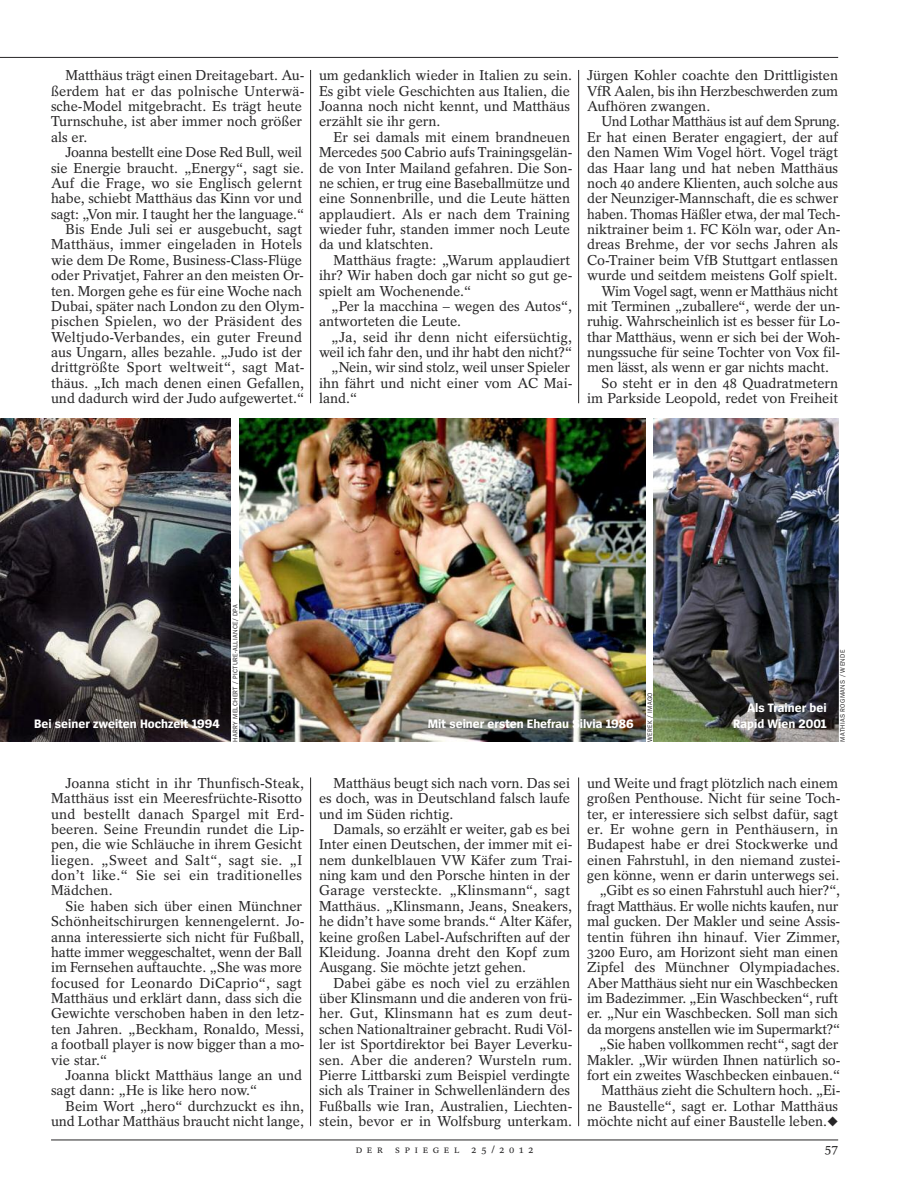
<style>
.page{position:relative;width:902px;height:1191px;background:#fff}
.page>*{position:absolute;margin:0;border:0;box-sizing:border-box;transform-origin:0 0}
.t1{font:14.25px/15.5px "Spiegel Serif";color:#272627}
.t2{font:14.25px "Spiegel Serif";letter-spacing:-.025em;color:#272627}
.t3{font:13.5px "Spiegel Serif";color:#272627}
.t4{font:700 12.75px/15.5px "Spiegel Sans";color:#fff;text-align:right}
.t5{font:10.5px "Spiegel Serif";letter-spacing:.45em;color:#272627}
.t6{font:6.75px "Spiegel Sans";letter-spacing:.05em;color:#272627}
</style>
<div class="page">
<hr style="left:310px;top:777px;width:1px;height:349px;background:#272627">
<hr style="left:578px;top:777px;width:1px;height:349px;background:#272627">
<hr style="left:578px;top:70px;width:1px;height:333px;background:#272627">
<hr style="left:310px;top:70px;width:1px;height:333px;background:#272627">
<hr style="left:51px;top:1139px;width:787px;height:1px;background:#272627">
<hr style="left:0;top:57px;width:838px;height:1px;background:#272627">
<img style="left:239px;top:418px;width:406px;height:323px">
<img style="left:654px;top:418px;width:184px;height:323px">
<img style="left:0;top:418px;width:230px;height:323px">
<p class="t1" style="left:51px;top:69px;width:255px;text-indent:14px">Matthäus trägt einen Dreitagebart. Au&shy;ßerdem hat er das polnische Unterwä&shy;sche-Model mitgebracht. Es trägt heute<br>Turnschuhe, ist aber immer noch größer als er.</p>
<p class="t1" style="left:51px;top:146px;width:255px;text-align:right">Joanna bestellt eine Dose Red Bull, weil sie Energie braucht. „Energy“, sagt sie.<br>Auf die Frage, wo sie Englisch gelernt habe, schiebt Matthäus das Kinn vor und sagt: „Von mir. I taught her the language.“ Bis Ende Juli sei er ausgebucht, sagt Matthäus, immer eingeladen in Hotels wie dem De Rome, Business-Class-Flüge oder Privatjet, Fahrer an den meisten Or&shy;ten. Morgen gehe es für eine Woche nach Dubai, später nach London zu den Olym&shy;pischen Spielen, wo der Präsident des Weltjudo-Verbandes, ein guter Freund aus Ungarn, alles bezahle. „Judo ist der drittgrößte Sport weltweit“, sagt Mat&shy;thäus. „Ich mach denen einen Gefallen, und dadurch wird der Judo aufgewertet.“</p>
<p class="t1" style="left:319px;top:69px;width:254px">um gedanklich wieder in Italien zu sein.<br>Es gibt viele Geschichten aus Italien, die Joanna noch nicht kennt, und Matthäus erzählt sie ihr gern.</p>
<p class="t1" style="left:319px;top:131px;width:255px;text-indent:14px">Er sei damals mit einem brandneuen Mercedes 500 Cabrio aufs Trainingsgelän&shy;de von Inter Mailand gefahren. Die Son&shy;ne schien, er trug eine Baseballmütze und eine Sonnenbrille, und die Leute hätten applaudiert. Als er nach dem Training wieder fuhr, standen immer noch Leute da und klatschten.</p>
<p class="t1" style="left:319px;top:254px;width:255px;text-indent:14px">Matthäus fragte: „Warum applaudiert ihr? Wir haben doch gar nicht so gut ge&shy;spielt am Wochenende.“</p>
<p class="t1" style="left:319px;top:300px;width:254px;text-indent:12px">„Per la macchina – wegen des Autos“, antworteten die Leute.</p>
<p class="t1" style="left:331px;top:330px;width:242px">„Ja, seid ihr denn nicht eifersüchtig,</p>
<p class="t1" style="left:319px;top:346px;width:255px">weil ich fahr den, und ihr habt den nicht?“</p>
<p class="t1" style="left:331px;top:361px;width:240px">„Nein, wir sind stolz, weil unser Spieler</p>
<p class="t1" style="left:319px;top:377px;width:255px">ihn fährt und nicht einer vom AC Mai-</p>
<p class="t1" style="left:319px;top:392px;width:40px">land.“</p>
<p class="t1" style="left:587px;top:69px;width:252px;text-align:justify">Jürgen Kohler coachte den Drittligisten VfR Aalen, bis ihn Herzbeschwerden zum Aufhören zwangen.</p>
<p class="t2" style="left:601px;top:116px;width:240px">Und Lothar Matthäus ist auf dem Sprung.</p>
<p class="t1" style="left:587px;top:131px;width:252px">Er hat einen Berater engagiert, der auf</p>
<p class="t1" style="left:587px;top:146px;width:252px">den Namen Wim Vogel hört. Vogel trägt</p>
<p class="t1" style="left:587px;top:161px;width:252px">das Haar lang und hat neben Matthäus</p>
<p class="t1" style="left:587px;top:177px;width:252px">noch 40 andere Klienten, auch solche aus</p>
<p class="t1" style="left:587px;top:192px;width:252px">der Neunziger-Mannschaft, die es schwer</p>
<p class="t1" style="left:587px;top:207px;width:255px">haben. Thomas Häßler etwa, der mal Tech-</p>
<p class="t1" style="left:587px;top:223px;width:255px">niktrainer beim 1. FC Köln war, oder An-</p>
<p class="t1" style="left:587px;top:238px;width:252px">dreas Brehme, der vor sechs Jahren als</p>
<p class="t1" style="left:587px;top:254px;width:252px">Co-Trainer beim VfB Stuttgart entlassen</p>
<p class="t1" style="left:587px;top:269px;width:252px">wurde und seitdem meistens Golf spielt.</p>
<p class="t2" style="left:601px;top:286px;width:238px">Wim Vogel sagt, wenn er Matthäus nicht</p>
<p class="t1" style="left:587px;top:300px;width:255px">mit Terminen „zuballere“, werde der un-</p>
<p class="t1" style="left:587px;top:315px;width:255px">ruhig. Wahrscheinlich ist es besser für Lo-</p>
<p class="t1" style="left:587px;top:330px;width:255px">thar Matthäus, wenn er sich bei der Woh-</p>
<p class="t1" style="left:587px;top:346px;width:255px">nungssuche für seine Tochter von Vox fil-</p>
<p class="t1" style="left:587px;top:361px;width:243px">men lässt, als wenn er gar nichts macht.</p>
<p class="t1" style="left:601px;top:377px;width:238px">So steht er in den 48 Quadratmetern</p>
<p class="t1" style="left:587px;top:392px;width:252px">im Parkside Leopold, redet von Freiheit</p>
<p class="t6" style="left:232px;top:741px;width:139px;rotate:-90deg">HARRY MELCHERT / PICTURE-ALLIANCE/ DPA</p>
<p class="t4" style="left:34px;top:717px;width:187px">Bei seiner zweiten Hochzeit 1994</p>
<p class="t4" style="left:427px;top:717px;width:207px">Mit seiner ersten Ehefrau Silvia 1986</p>
<p class="t6" style="left:647px;top:741px;width:51px;rotate:-90deg">WEREK / IMAGO</p>
<p class="t4" style="left:733px;top:701px;width:95px">Als Trainer bei<br>Rapid Wien 2001</p>
<p class="t6" style="left:840px;top:741px;width:93px;rotate:-90deg">MATHIAS ROGMANS / WENDE</p>
<p class="t1" style="left:51px;top:776px;width:255px;text-indent:14px">Joanna sticht in ihr Thunfisch-Steak, Matthäus isst ein Meeresfrüchte-Risotto und bestellt danach Spargel mit Erd&shy;beeren. Seine Freundin rundet die Lip&shy;pen, die wie Schläuche in ihrem Gesicht liegen. „Sweet and Salt“, sagt sie. „I don’t like.“ Sie sei ein traditionelles Mädchen.</p>
<p class="t1" style="left:51px;top:899px;width:255px;text-indent:14px">Sie haben sich über einen Münchner Schönheitschirurgen kennengelernt. Jo&shy;anna interessierte sich nicht für Fußball, hatte immer weggeschaltet, wenn der Ball im Fernsehen auftauchte. „She was more focused for Leonardo DiCaprio“, sagt Matthäus und erklärt dann, dass sich die Gewichte verschoben haben in den letz&shy;ten Jahren. „Beckham, Ronaldo, Messi, a football player is now bigger than a mo&shy;vie star.“</p>
<p class="t1" style="left:51px;top:1069px;width:252px;text-indent:14px">Joanna blickt Matthäus lange an und sagt dann: „He is like hero now.“</p>
<p class="t1" style="left:51px;top:1099px;width:254px;text-align:right">Beim Wort „hero“ durchzuckt es ihn, und Lothar Matthäus braucht nicht lange,</p>
<p class="t1" style="left:319px;top:776px;width:252px;text-align:justify;text-indent:14px">Matthäus beugt sich nach vorn. Das sei es doch, was in Deutschland falsch laufe und im Süden richtig.</p>
<p class="t1" style="left:319px;top:823px;width:255px;text-indent:14px">Damals, so erzählt er weiter, gab es bei Inter einen Deutschen, der immer mit ei&shy;nem dunkelblauen VW Käfer zum Trai&shy;ning kam und den Porsche hinten in der Garage versteckte. „Klinsmann“, sagt Matthäus. „Klinsmann, Jeans, Sneakers, he didn’t have some brands.“ Alter Käfer, keine großen Label-Aufschriften auf der Kleidung. Joanna dreht den Kopf zum Ausgang. Sie möchte jetzt gehen.</p>
<p class="t1" style="left:319px;top:976px;width:255px;text-indent:14px">Dabei gäbe es noch viel zu erzählen über Klinsmann und die anderen von frü&shy;her. Gut, Klinsmann hat es zum deut&shy;schen Nationaltrainer gebracht. Rudi Völ&shy;ler ist Sportdirektor bei Bayer Leverku&shy;sen. Aber die anderen? Wursteln rum.<br>Pierre Littbarski zum Beispiel verdingte sich als Trainer in Schwellenländern des Fußballs wie Iran, Australien, Liechten&shy;stein, bevor er in Wolfsburg unterkam.</p>
<p class="t1" style="left:587px;top:776px;width:255px;text-align:right">und Weite und fragt plötzlich nach einem großen Penthouse. Nicht für seine Toch&shy;ter, er interessiere sich selbst dafür, sagt er. Er wohne gern in Penthäusern, in Budapest habe er drei Stockwerke und einen Fahrstuhl, in den niemand zustei&shy;gen könne, wenn er darin unterwegs sei. „Gibt es so einen Fahrstuhl auch hier?“, fragt Matthäus. Er wolle nichts kaufen, nur mal gucken. Der Makler und seine Assis&shy;tentin führen ihn hinauf. Vier Zimmer, 3200 Euro, am Horizont sieht man einen Zipfel des Münchner Olympiadaches.<br>Aber Matthäus sieht nur ein Waschbecken im Badezimmer. „Ein Waschbecken“, ruft er. „Nur ein Waschbecken. Soll man sich da morgens anstellen wie im Supermarkt?“ „Sie haben vollkommen recht“, sagt der Makler. „Wir würden Ihnen natürlich so&shy;fort ein zweites Waschbecken einbauen.“ Matthäus zieht die Schultern hoch. „Ei&shy;ne Baustelle“, sagt er. Lothar Matthäus möchte nicht auf einer Baustelle leben.◆</p>
<p class="t5" style="left:356px;top:1145px;width:179px">der spiegel 25/2012</p>
<p class="t3" style="left:824px;top:1143px;width:15px">57</p>
</div>
